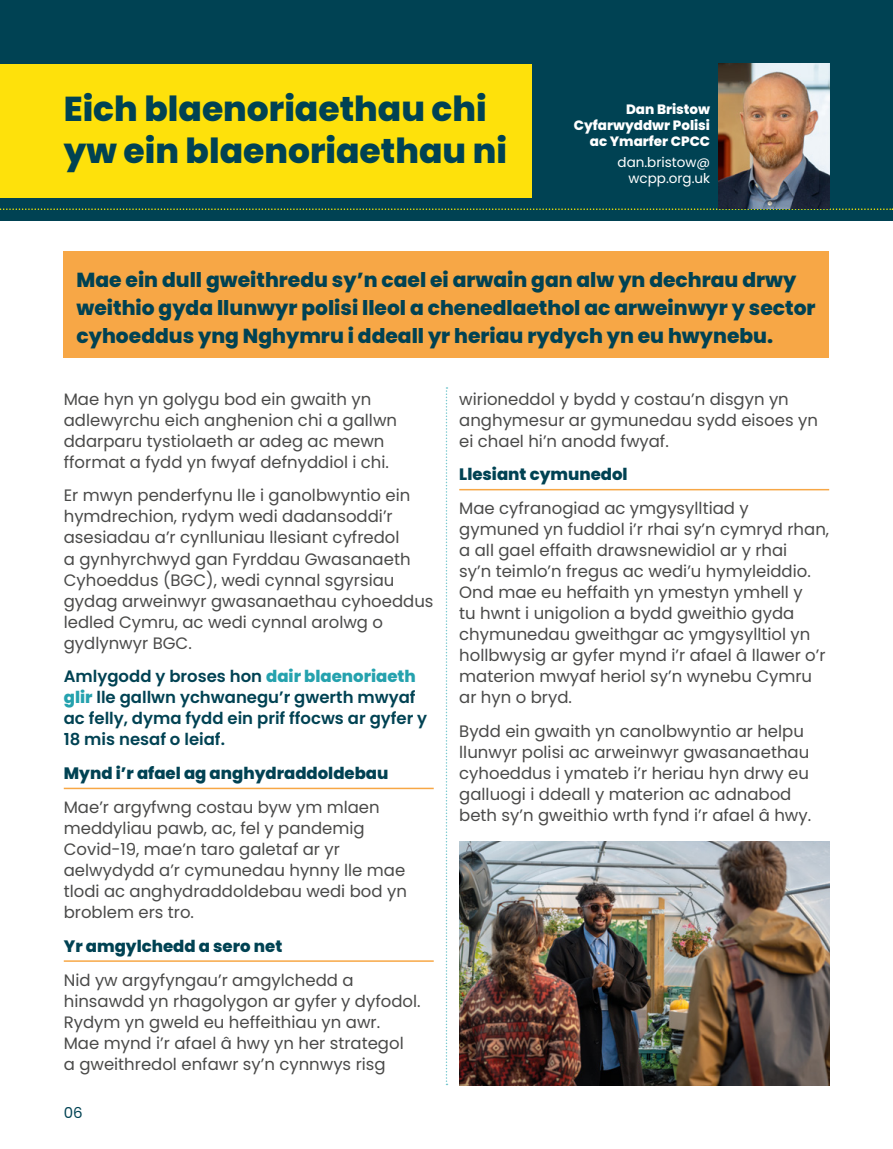
<style>
.page{position:relative;width:893px;height:1149px;background:#fff}
.page>*{position:absolute;margin:0;border:0;box-sizing:border-box;transform-origin:0 0}
.t1{font:800 34.5px/41.4px "Poppins";color:#004253}
.t2{font:800 20.25px/27.8px "Poppins";color:#004253}
.t3{font:16.5px/21px "Poppins";color:#4a4a49}
.t4{font:600 16.5px/21px "Poppins";color:#004253}
.t5{font:800 16.5px "Poppins";color:#004253}
.t6{font:15px "Poppins";color:#004253}
.t7{font:800 13.5px/16.2px "Poppins";color:#fff;text-align:right}
.t8{font:13.5px/16.2px "Poppins";color:#fff;text-align:right}
.s1{font-weight:800;color:#25a2ae}
</style>
<div class="page">
<div style="left:0;top:0;width:893px;height:220px;background:#004253"></div>
<div style="left:0;top:64px;width:531px;height:133px;background:#fee10b"></div>
<svg style="left:0;top:208px;width:893px;height:2px"></svg>
<hr style="left:64px;top:787px;width:370px;height:2px;background:#f7a746">
<hr style="left:64px;top:960px;width:370px;height:1px;background:#f7a746">
<hr style="left:459px;top:489px;width:370px;height:1px;background:#f7a746">
<svg style="left:446px;top:387px;width:1px;height:697px"></svg>
<img style="left:459px;top:841px;width:370px;height:243px">
<img style="left:719px;top:64px;width:110px;height:144px">
<div style="left:64px;top:251px;width:765px;height:106px;background:#f7a746"></div>
<h1 class="t1" style="left:64px;top:89px;width:445px">Eich blaenoriaethau chi yw ein blaenoriaethau ni</h1>
<p class="t7" style="left:574px;top:101px;width:138px">Dan Bristow<br>Cyfarwyddwr Polisi ac Ymarfer CPCC</p>
<p class="t8" style="left:618px;top:154px;width:94px">dan.bristow@ wcpp.org.uk</p>
<p class="t2" style="left:77px;top:266px;width:741px">Mae ein dull gweithredu sy’n cael ei arwain gan alw yn dechrau drwy weithio gyda llunwyr polisi lleol a chenedlaethol ac arweinwyr y sector cyhoeddus yng Nghymru i ddeall yr heriau rydych yn eu hwynebu.</p>
<p class="t3" style="left:64px;top:388px;width:335px">Mae hyn yn golygu bod ein gwaith yn adlewyrchu eich anghenion chi a gallwn ddarparu tystiolaeth ar adeg ac mewn fformat a fydd yn fwyaf defnyddiol i chi.</p>
<p class="t3" style="left:64px;top:485px;width:371px">Er mwyn penderfynu lle i ganolbwyntio ein hymdrechion, rydym wedi dadansoddi’r asesiadau a’r cynlluniau llesiant cyfredol<br>a gynhyrchwyd gan Fyrddau Gwasanaeth Cyhoeddus (BGC), wedi cynnal sgyrsiau gydag arweinwyr gwasanaethau cyhoeddus ledled Cymru, ac wedi cynnal arolwg o gydlynwyr BGC.</p>
<p class="t4" style="left:64px;top:666px;width:365px">Amlygodd y broses hon <span class="s1">dair blaenoriaeth glir</span> lle gallwn ychwanegu’r gwerth mwyaf ac felly, dyma fydd ein prif ffocws ar gyfer y 18 mis nesaf o leiaf.</p>
<p class="t5" style="left:64px;top:763px;width:326px">Mynd i’r afael ag anghydraddoldebau</p>
<p class="t3" style="left:64px;top:796px;width:345px">Mae’r argyfwng costau byw ym mlaen meddyliau pawb, ac, fel y pandemig<br>Covid-19, mae’n taro galetaf ar yr aelwydydd a’r cymunedau hynny lle mae tlodi ac anghydraddoldebau wedi bod yn broblem ers tro.</p>
<p class="t5" style="left:64px;top:936px;width:220px">Yr amgylchedd a sero net</p>
<p class="t3" style="left:64px;top:969px;width:358px">Nid yw argyfyngau’r amgylchedd a hinsawdd yn rhagolygon ar gyfer y dyfodol.<br>Rydym yn gweld eu heffeithiau yn awr.<br>Mae mynd i’r afael â hwy yn her strategol<br>a gweithredol enfawr sy’n cynnwys risg</p>
<p class="t6" style="left:64px;top:1103px;width:20px">06</p>
<p class="t3" style="left:459px;top:388px;width:360px">wirioneddol y bydd y costau’n disgyn yn anghymesur ar gymunedau sydd eisoes yn ei chael hi’n anodd fwyaf.</p>
<p class="t5" style="left:459px;top:465px;width:170px">Llesiant cymunedol</p>
<p class="t3" style="left:459px;top:498px;width:371px">Mae cyfranogiad ac ymgysylltiad y gymuned yn fuddiol i’r rhai sy’n cymryd rhan, a all gael effaith drawsnewidiol ar y rhai<br>sy’n teimlo’n fregus ac wedi’u hymyleiddio.<br>Ond mae eu heffaith yn ymestyn ymhell y<br>tu hwnt i unigolion a bydd gweithio gyda chymunedau gweithgar ac ymgysylltiol yn hollbwysig ar gyfer mynd i’r afael â llawer o’r materion mwyaf heriol sy’n wynebu Cymru ar hyn o bryd.</p>
<p class="t3" style="left:459px;top:720px;width:353px">Bydd ein gwaith yn canolbwyntio ar helpu llunwyr polisi ac arweinwyr gwasanaethau cyhoeddus i ymateb i’r heriau hyn drwy eu galluogi i ddeall y materion ac adnabod beth sy’n gweithio wrth fynd i’r afael â hwy.</p>
</div>
